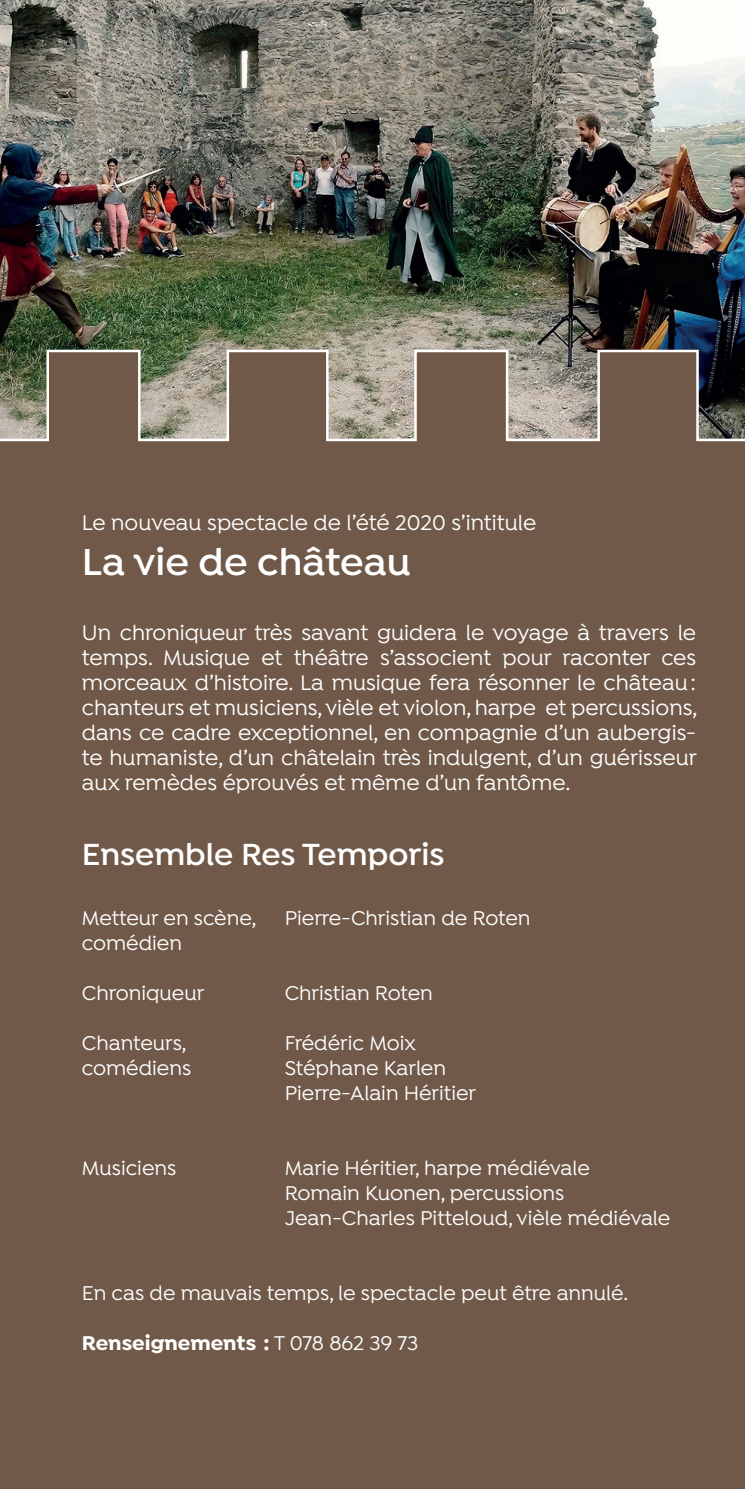
<style>
.page{position:relative;width:745px;height:1489px;background:#fff}
.page>*{position:absolute;margin:0;border:0;box-sizing:border-box;transform-origin:0 0}
.t1{font:600 40px "Isidora";color:#fff}
.t2{font:600 32.5px "Isidora";color:#fff}
.t3{font:500 22.5px/25px "Isidora";color:#fff;text-align:justify}
.t4{font:500 21.25px/25px "Isidora";color:#fff}
.t5{font:700 21.25px "Isidora";color:#fff}
.s1{font-weight:500}
</style>
<div class="page">
<img style="left:0;top:0;width:744px;height:348px">
<div style="left:0;top:348px;width:744px;height:1140px;background:#705948"></div>
<p class="t3" style="left:82px;top:511px;width:455px">Le nouveau spectacle de l’été 2020 s’intitule</p>
<h1 class="t1" style="left:82px;top:538px;width:330px">La vie de château</h1>
<p class="t3" style="left:82px;top:621px;width:616px">Un chroniqueur très savant guidera le voyage à travers le temps. Musique et théâtre s’associent pour raconter ces morceaux d’histoire. La musique fera résonner le château: chanteurs et musiciens, vièle et violon, harpe et percussions, dans ce cadre exceptionnel, en compagnie d’un aubergis&shy;te humaniste, d’un châtelain très indulgent, d’un guérisseur aux remèdes éprouvés et même d’un fantôme.</p>
<h2 class="t2" style="left:82px;top:835px;width:364px">Ensemble Res Temporis</h2>
<p class="t4" style="left:82px;top:906px;width:176px">Metteur en scène,</p>
<p class="t4" style="left:284px;top:906px;width:247px">Pierre-Christian de Roten</p>
<p class="t4" style="left:82px;top:931px;width:101px">comédien</p>
<p class="t4" style="left:82px;top:981px;width:124px">Chroniqueur</p>
<p class="t4" style="left:284px;top:981px;width:150px">Christian Roten</p>
<p class="t4" style="left:82px;top:1031px;width:106px">Chanteurs,</p>
<p class="t4" style="left:284px;top:1031px;width:133px">Frédéric Moix</p>
<p class="t4" style="left:82px;top:1056px;width:111px">comédiens</p>
<p class="t4" style="left:284px;top:1056px;width:193px">Stéphane Karlen<br>Pierre-Alain Héritier</p>
<p class="t4" style="left:82px;top:1156px;width:96px">Musiciens</p>
<p class="t4" style="left:284px;top:1156px;width:387px">Marie Héritier, harpe médiévale<br>Romain Kuonen, percussions<br>Jean-Charles Pitteloud, vièle médiévale</p>
<p class="t4" style="left:82px;top:1281px;width:547px">En cas de mauvais temps, le spectacle peut être annulé.</p>
<p class="t5" style="left:82px;top:1329px;width:338px">Renseignements : <span class="s1">T 078 862 39 73</span></p>
</div>
